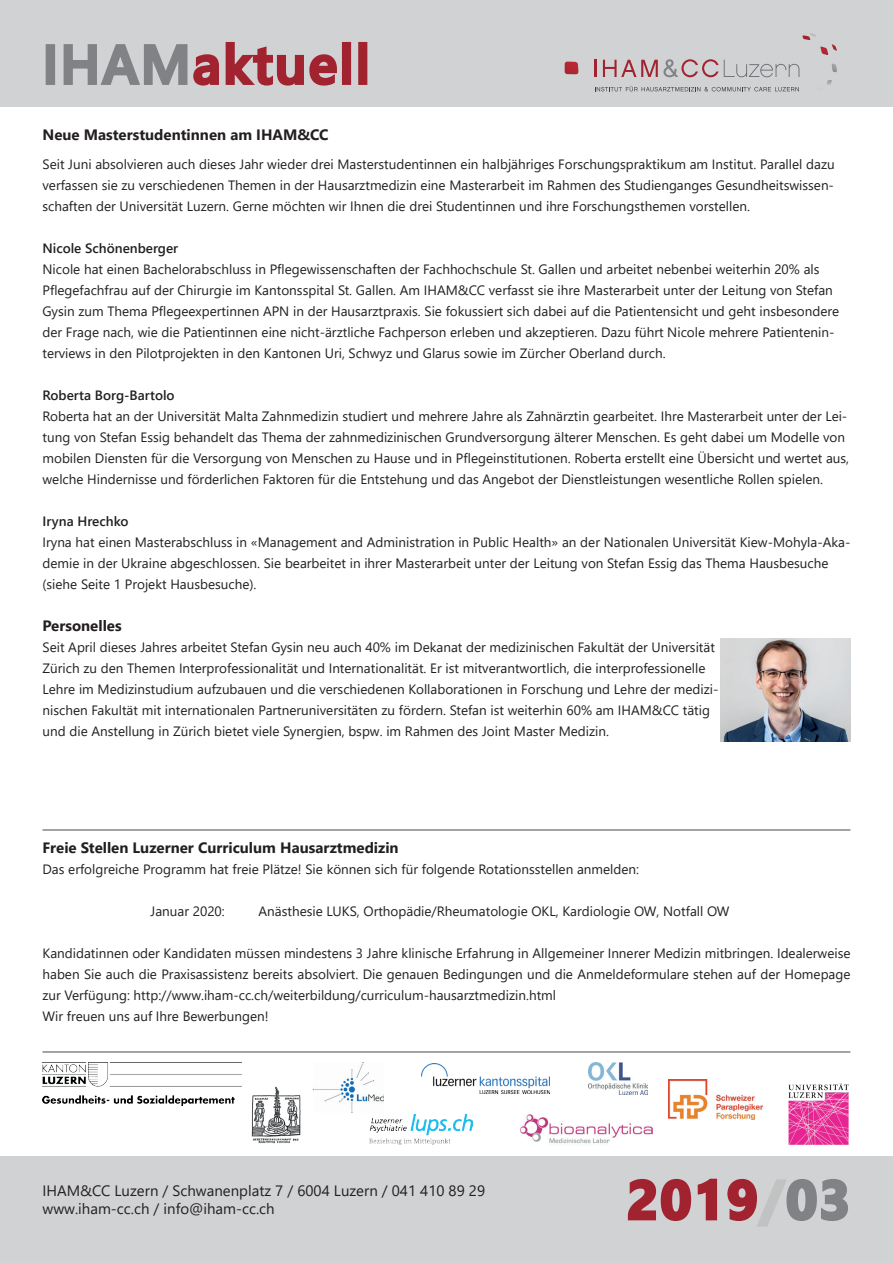
<style>
.page{position:relative;width:893px;height:1263px;background:#fff}
.page>*{position:absolute;margin:0;border:0;box-sizing:border-box;transform-origin:0 0}
.t1{font:600 54px "Segoe UI";letter-spacing:.04em;color:#a22330}
.t2{font:700 54px "Segoe UI";letter-spacing:.04em;color:#a22330}
.t3{font:700 15px "Segoe UI";color:#231f20}
.t4{font:15px/18px "Segoe UI";color:#231f20}
.t5{font:13.5px/21px "Segoe UI";color:#231f20}
.t6{font:600 13.5px "Segoe UI";color:#231f20}
.s1{color:#808285}
.s2{color:#c1c3c2}
</style>
<div class="page">
<div style="left:0;top:0;width:893px;height:106px;background:#d1d2d4"></div>
<div style="left:0;top:1157px;width:893px;height:106px;background:#d1d2d4"></div>
<svg style="left:565px;top:62px;width:13px;height:12px"></svg>
<svg style="left:594px;top:33px;width:243px;height:59px"></svg>
<div style="left:46px;top:44px;width:9px;height:41px;border:3px solid #808285"></div>
<svg style="left:63px;top:42px;width:274px;height:44px"></svg>
<div style="left:342px;top:42px;width:9px;height:43px;border:3px solid #a22330"></div>
<div style="left:358px;top:42px;width:9px;height:43px;border:3px solid #a22330"></div>
<svg style="left:627px;top:1178px;width:91px;height:43px"></svg>
<svg style="left:727px;top:1178px;width:121px;height:49px"></svg>
<hr style="left:43px;top:1051px;width:807px;height:2px;background:#848689">
<img style="left:251px;top:1086px;width:50px;height:58px">
<img style="left:43px;top:1062px;width:199px;height:43px">
<img style="left:370px;top:1115px;width:103px;height:30px">
<img style="left:421px;top:1063px;width:128px;height:31px">
<img style="left:313px;top:1062px;width:70px;height:50px">
<img style="left:788px;top:1083px;width:61px;height:62px">
<img style="left:669px;top:1079px;width:93px;height:40px">
<img style="left:521px;top:1114px;width:132px;height:30px">
<img style="left:588px;top:1062px;width:60px;height:33px">
<hr style="left:43px;top:829px;width:807px;height:2px;background:#848689">
<img style="left:720px;top:639px;width:130px;height:103px">
<h1 class="t1" style="left:43px;top:13px;width:329px"><span class="s1">IHAM</span>aktuell</h1>
<p class="t3" style="left:43px;top:121px;width:287px">Neue Masterstudentinnen am IHAM&amp;CC</p>
<p class="t5" style="left:43px;top:152px;width:794px;text-align:justify">Seit Juni absolvieren auch dieses Jahr wieder drei Masterstudentinnen ein halbjähriges Forschungspraktikum am Institut. Parallel dazu verfassen sie zu verschiedenen Themen in der Hausarztmedizin eine Masterarbeit im Rahmen des Studienganges Gesundheitswissen&shy;schaften der Universität Luzern. Gerne möchten wir Ihnen die drei Studentinnen und ihre Forschungsthemen vorstellen.</p>
<p class="t6" style="left:43px;top:235px;width:137px">Nicole Schönenberger</p>
<p class="t5" style="left:43px;top:257px;width:798px">Nicole hat einen Bachelorabschluss in Pflegewissenschaften der Fachhochschule St. Gallen und arbeitet nebenbei weiterhin 20% als Pflegefachfrau auf der Chirurgie im Kantonsspital St. Gallen. Am IHAM&amp;CC verfasst sie ihre Masterarbeit unter der Leitung von Stefan Gysin zum Thema Pflegeexpertinnen APN in der Hausarztpraxis. Sie fokussiert sich dabei auf die Patientensicht und geht insbesondere der Frage nach, wie die Patientinnen eine nicht-ärztliche Fachperson erleben und akzeptieren. Dazu führt Nicole mehrere Patientenin&shy;terviews in den Pilotprojekten in den Kantonen Uri, Schwyz und Glarus sowie im Zürcher Oberland durch.</p>
<p class="t6" style="left:43px;top:382px;width:134px">Roberta Borg-Bartolo</p>
<p class="t5" style="left:43px;top:404px;width:808px">Roberta hat an der Universität Malta Zahnmedizin studiert und mehrere Jahre als Zahnärztin gearbeitet. Ihre Masterarbeit unter der Lei&shy;tung von Stefan Essig behandelt das Thema der zahnmedizinischen Grundversorgung älterer Menschen. Es geht dabei um Modelle von mobilen Diensten für die Versorgung von Menschen zu Hause und in Pflegeinstitutionen. Roberta erstellt eine Übersicht und wertet aus, welche Hindernisse und förderlichen Faktoren für die Entstehung und das Angebot der Dienstleistungen wesentliche Rollen spielen.</p>
<p class="t6" style="left:43px;top:508px;width:88px">Iryna Hrechko</p>
<p class="t5" style="left:43px;top:530px;width:809px">Iryna hat einen Masterabschluss in «Management and Administration in Public Health» an der Nationalen Universität Kiew-Mohyla-Aka&shy;demie in der Ukraine abgeschlossen. Sie bearbeitet in ihrer Masterarbeit unter der Leitung von Stefan Essig das Thema Hausbesuche (siehe Seite 1 Projekt Hausbesuche).</p>
<p class="t3" style="left:43px;top:611px;width:81px">Personelles</p>
<p class="t5" style="left:43px;top:635px;width:677px">Seit April dieses Jahres arbeitet Stefan Gysin neu auch 40% im Dekanat der medizinischen Fakultät der Universität Zürich zu den Themen Interprofessionalität und Internationalität. Er ist mitverantwortlich, die interprofessionelle Lehre im Medizinstudium aufzubauen und die verschiedenen Kollaborationen in Forschung und Lehre der medizi&shy;nischen Fakultät mit internationalen Partneruniversitäten zu fördern. Stefan ist weiterhin 60% am IHAM&amp;CC tätig und die Anstellung in Zürich bietet viele Synergien, bspw. im Rahmen des Joint Master Medizin.</p>
<p class="t3" style="left:43px;top:833px;width:358px">Freie Stellen Luzerner Curriculum Hausarztmedizin</p>
<p class="t5" style="left:43px;top:857px;width:598px">Das erfolgreiche Programm hat freie Plätze! Sie können sich für folgende Rotationsstellen anmelden:</p>
<p class="t5" style="left:151px;top:899px;width:76px">Januar 2020:</p>
<p class="t5" style="left:259px;top:899px;width:472px">Anästhesie LUKS, Orthopädie/Rheumatologie OKL, Kardiologie OW, Notfall OW</p>
<p class="t5" style="left:43px;top:941px;width:809px">Kandidatinnen oder Kandidaten müssen mindestens 3 Jahre klinische Erfahrung in Allgemeiner Innerer Medizin mitbringen. Idealerweise haben Sie auch die Praxisassistenz bereits absolviert. Die genauen Bedingungen und die Anmeldeformulare stehen auf der Homepage zur Verfügung: http://www.iham-cc.ch/weiterbildung/curriculum-hausarztmedizin.html<br>Wir freuen uns auf Ihre Bewerbungen!</p>
<p class="t4" style="left:43px;top:1180px;width:444px">IHAM&amp;CC Luzern / Schwanenplatz 7 / 6004 Luzern / 041 410 89 29 www.iham-cc.ch / info@iham-cc.ch</p>
<h1 class="t2" style="left:627px;top:1149px;width:225px">2019<span class="s2">/</span><span class="s1">03</span></h1>
</div>
